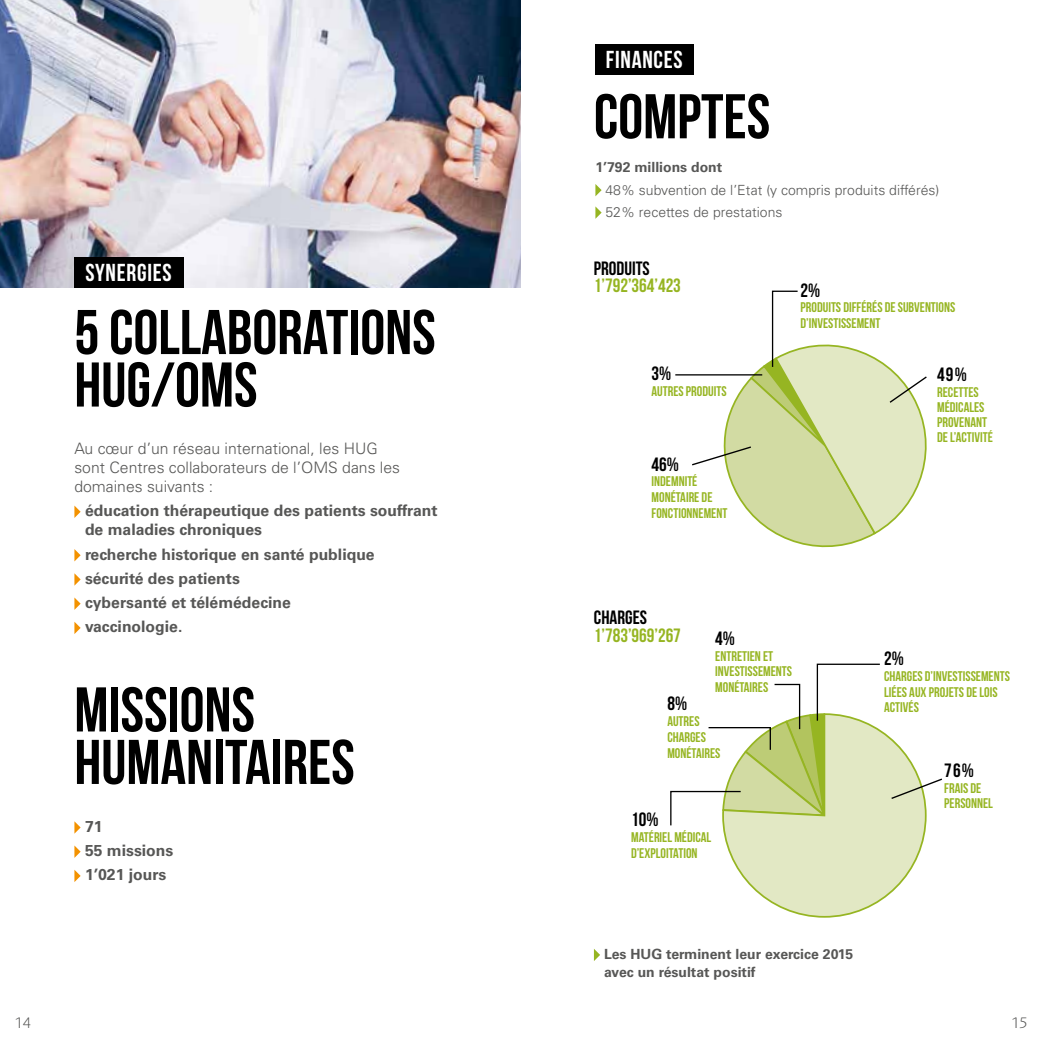
<style>
.page{position:relative;width:1042px;height:1042px;background:#fff}
.page>*{position:absolute;margin:0;border:0;box-sizing:border-box;transform-origin:0 0}
.t1{font:63px/52.5px "Bebas Neue";color:#000}
.t2{font:24.5px "Bebas Neue";letter-spacing:.03em;color:#fff}
.t3{font:19.25px "Bebas Neue";color:#000}
.t4{font:19.25px "Bebas Neue";color:#96b522}
.t5{font:700 15.75px/24.2px "Univers LT Std";color:#575756}
.t6{font:300 15.75px/19.2px "Univers LT Std";color:#575756}
.t7{font:300 15.75px "Foundry Sans";color:#575756}
.t8{font:14px/15.8px "Bebas Neue";color:#96b522}
.t9{font:300 14px/22.4px "Univers LT Std";color:#575756}
.t10{font:700 14px/17.5px "Univers LT Std";color:#575756}
</style>
<div class="page">
<img style="left:0;top:0;width:521px;height:288px">
<svg style="left:74px;top:505px;width:7px;height:13px"></svg>
<svg style="left:74px;top:549px;width:7px;height:12px"></svg>
<svg style="left:74px;top:573px;width:7px;height:13px"></svg>
<svg style="left:74px;top:597px;width:7px;height:13px"></svg>
<svg style="left:74px;top:622px;width:7px;height:12px"></svg>
<svg style="left:74px;top:821px;width:7px;height:12px"></svg>
<svg style="left:74px;top:845px;width:7px;height:13px"></svg>
<svg style="left:74px;top:870px;width:7px;height:12px"></svg>
<div style="left:74px;top:257px;width:110px;height:31px;background:#000"></div>
<svg style="left:595px;top:184px;width:6px;height:12px"></svg>
<svg style="left:595px;top:206px;width:6px;height:13px"></svg>
<svg style="left:594px;top:949px;width:6px;height:12px"></svg>
<div style="left:595px;top:44px;width:98px;height:31px;background:#000"></div>
<hr style="left:675px;top:374px;width:87px;height:1px;background:#000">
<svg style="left:690px;top:290px;width:237px;height:258px"></svg>
<div style="left:723px;top:714px;width:203px;height:203px;background:#e2e8c4;border-radius:101px"></div>
<svg style="left:891px;top:777px;width:51px;height:23px"></svg>
<svg style="left:670px;top:663px;width:211px;height:164px"></svg>
<h2 class="t2" style="left:606px;top:46px;width:78px">FINANCES</h2>
<h1 class="t1" style="left:594px;top:90px;width:178px">COMPTES</h1>
<h2 class="t2" style="left:85px;top:259px;width:88px">SYNERGIES</h2>
<h1 class="t1" style="left:74px;top:305px;width:363px">5 COLLABORATIONS<br>HUG/OMS</h1>
<p class="t6" style="left:74px;top:438px;width:327px">Au cœur d’un réseau international, les HUG sont Centres collaborateurs de l’OMS dans les domaines suivants :</p>
<p class="t5" style="left:85px;top:501px;width:354px;line-height:19.2px">éducation thérapeutique des patients souffrant de maladies chroniques</p>
<p class="t5" style="left:85px;top:542px;width:291px">recherche historique en santé publique sécurité des patients<br>cybersanté et télémédecine vaccinologie.</p>
<h1 class="t1" style="left:74px;top:683px;width:282px">MISSIONS<br>HUMANITAIRES</h1>
<p class="t5" style="left:85px;top:814px;width:90px">71<br>55 missions<br>1’021 jours</p>
<p class="t10" style="left:595px;top:159px;width:128px">1’792 millions dont</p>
<p class="t9" style="left:605px;top:178px;width:335px">48% subvention de l’Etat (y compris produits différés)<br>52% recettes de prestations</p>
<h3 class="t3" style="left:594px;top:258px;width:57px">PRODUITS</h3>
<h3 class="t4" style="left:594px;top:275px;width:88px">1’792’364’423</h3>
<h3 class="t3" style="left:651px;top:363px;width:21px">3%</h3>
<p class="t8" style="left:651px;top:383px;width:77px">AUTRES PRODUITS</p>
<h3 class="t3" style="left:651px;top:453px;width:29px">46%</h3>
<p class="t8" style="left:651px;top:473px;width:77px">INDEMNITÉ<br>MONÉTAIRE DE<br>FONCTIONNEMENT</p>
<h3 class="t3" style="left:800px;top:279px;width:21px">2%</h3>
<p class="t8" style="left:800px;top:299px;width:156px">PRODUITS DIFFÉRÉS DE SUBVENTIONS<br>D’INVESTISSEMENT</p>
<h3 class="t3" style="left:937px;top:364px;width:31px">49%</h3>
<p class="t8" style="left:937px;top:384px;width:57px;line-height:15px">RECETTES<br>MÉDICALES<br>PROVENANT<br>DE L’ACTIVITÉ</p>
<h3 class="t3" style="left:594px;top:607px;width:55px">CHARGES</h3>
<h3 class="t4" style="left:594px;top:624px;width:88px">1’783’969’267</h3>
<h3 class="t3" style="left:715px;top:627px;width:21px">4%</h3>
<p class="t8" style="left:715px;top:648px;width:78px">ENTRETIEN ET<br>INVESTISSEMENTS<br>MONÉTAIRES</p>
<h3 class="t3" style="left:667px;top:693px;width:21px">8%</h3>
<p class="t8" style="left:667px;top:713px;width:55px">AUTRES<br>CHARGES<br>MONÉTAIRES</p>
<h3 class="t3" style="left:631px;top:809px;width:29px">10%</h3>
<p class="t8" style="left:631px;top:829px;width:82px">MATÉRIEL MÉDICAL<br>D’EXPLOITATION</p>
<h3 class="t3" style="left:884px;top:648px;width:21px">2%</h3>
<p class="t8" style="left:884px;top:668px;width:127px">CHARGES D’INVESTISSEMENTS<br>LIÉES AUX PROJETS DE LOIS<br>ACTIVÉS</p>
<h3 class="t3" style="left:944px;top:760px;width:31px">76%</h3>
<p class="t8" style="left:944px;top:780px;width:50px;line-height:15px">FRAIS DE<br>PERSONNEL</p>
<p class="t10" style="left:604px;top:946px;width:251px">Les HUG terminent leur exercice 2015 avec un résultat positif</p>
<p class="t7" style="left:15px;top:1013px;width:17px">14</p>
<p class="t7" style="left:1011px;top:1013px;width:17px">15</p>
</div>
